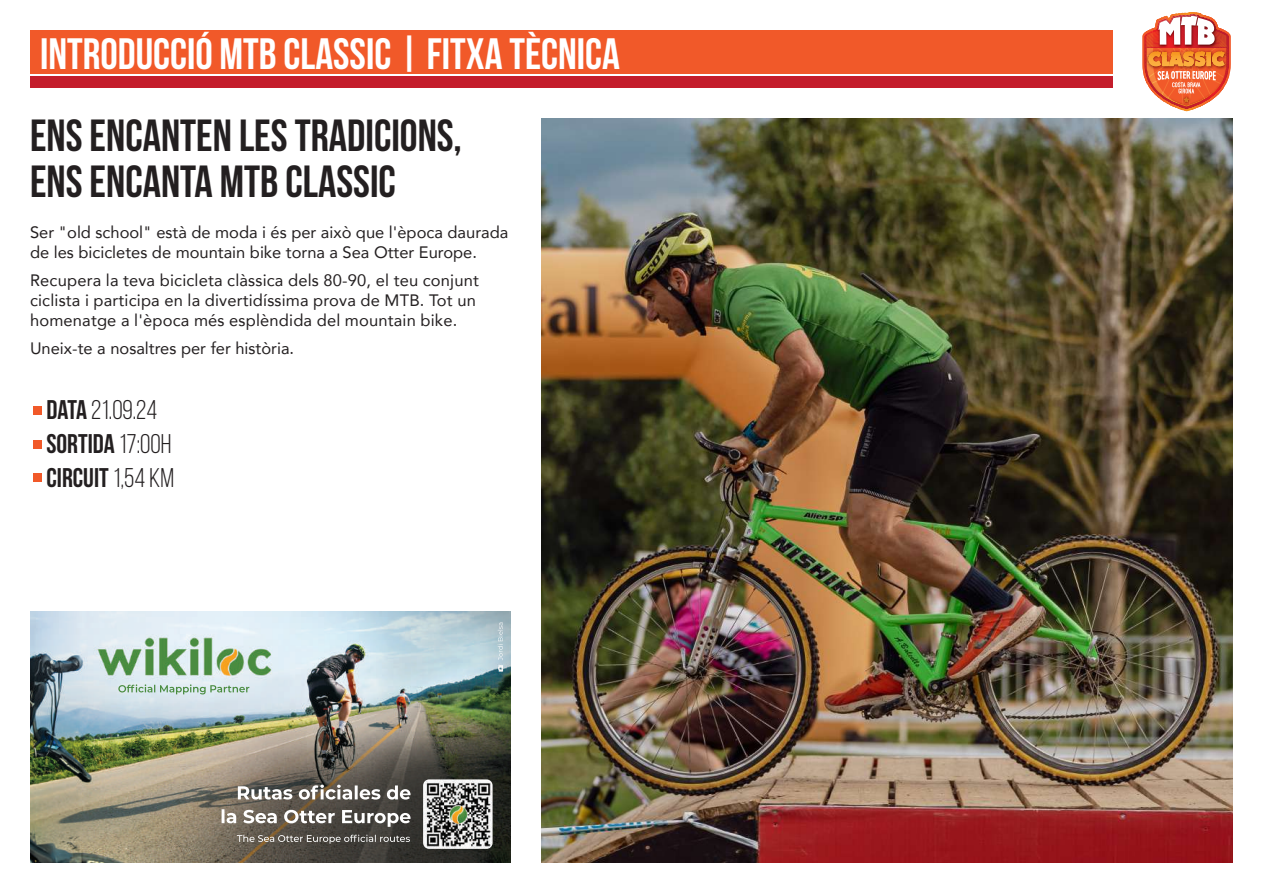
<style>
.page{position:relative;width:1263px;height:893px;background:#fff}
.page>*{position:absolute;margin:0;border:0;box-sizing:border-box;transform-origin:0 0}
.t1{font:45px/46px "Bebas Neue";color:#231f20}
.t2{font:43.95px "Bebas Neue";color:#fff}
.t3{font:27px/34px "Bebas Neue";color:#231f20}
.t4{font:16.5px/19.8px "Avenir";letter-spacing:.01em;color:#231f20}
.s1{font-style:inherit}
</style>
<div class="page">
<div style="left:30px;top:77px;width:1083px;height:11px;background:#c41d2b"></div>
<div style="left:30px;top:30px;width:1083px;height:44px;background:#f15929"></div>
<hr style="left:1142px;top:12px;width:1px;height:99px;background:#f15929">
<hr style="left:1143px;top:12px;width:1px;height:99px;background:#f15929">
<hr style="left:1144px;top:12px;width:1px;height:99px;background:#f15929">
<hr style="left:1145px;top:12px;width:1px;height:99px;background:#f15a29">
<hr style="left:1146px;top:12px;width:1px;height:99px;background:#f15a28">
<hr style="left:1147px;top:12px;width:1px;height:99px;background:#f15a28">
<hr style="left:1148px;top:12px;width:1px;height:99px;background:#f15a28">
<hr style="left:1149px;top:12px;width:1px;height:99px;background:#f15a28">
<hr style="left:1150px;top:12px;width:1px;height:99px;background:#f15b28">
<hr style="left:1151px;top:12px;width:1px;height:99px;background:#f15c28">
<hr style="left:1152px;top:12px;width:1px;height:99px;background:#f15d28">
<hr style="left:1153px;top:12px;width:1px;height:99px;background:#f15d28">
<hr style="left:1154px;top:12px;width:1px;height:99px;background:#f25e28">
<hr style="left:1155px;top:12px;width:1px;height:99px;background:#f25f27">
<hr style="left:1156px;top:12px;width:1px;height:99px;background:#f26027">
<hr style="left:1157px;top:12px;width:1px;height:99px;background:#f26127">
<hr style="left:1158px;top:12px;width:1px;height:99px;background:#f26327">
<hr style="left:1159px;top:12px;width:1px;height:99px;background:#f26327">
<hr style="left:1160px;top:12px;width:1px;height:99px;background:#f26427">
<hr style="left:1161px;top:12px;width:1px;height:99px;background:#f26627">
<hr style="left:1162px;top:12px;width:1px;height:99px;background:#f26727">
<hr style="left:1163px;top:12px;width:1px;height:99px;background:#f36827">
<hr style="left:1164px;top:12px;width:1px;height:99px;background:#f36a26">
<hr style="left:1165px;top:12px;width:1px;height:99px;background:#f36b26">
<hr style="left:1166px;top:12px;width:1px;height:99px;background:#f36c26">
<hr style="left:1167px;top:12px;width:1px;height:99px;background:#f36e26">
<hr style="left:1168px;top:12px;width:1px;height:99px;background:#f36f26">
<hr style="left:1169px;top:12px;width:1px;height:99px;background:#f37126">
<hr style="left:1170px;top:12px;width:1px;height:99px;background:#f37327">
<hr style="left:1171px;top:12px;width:1px;height:99px;background:#f47426">
<hr style="left:1172px;top:12px;width:1px;height:99px;background:#f47626">
<hr style="left:1173px;top:12px;width:1px;height:99px;background:#f47826">
<hr style="left:1174px;top:12px;width:1px;height:99px;background:#f47925">
<hr style="left:1175px;top:12px;width:1px;height:99px;background:#f47c25">
<hr style="left:1176px;top:12px;width:1px;height:99px;background:#f47e25">
<hr style="left:1177px;top:12px;width:1px;height:99px;background:#f47f24">
<hr style="left:1178px;top:12px;width:1px;height:99px;background:#f58124">
<hr style="left:1179px;top:12px;width:1px;height:99px;background:#f58323">
<hr style="left:1180px;top:12px;width:1px;height:99px;background:#f58423">
<hr style="left:1181px;top:12px;width:1px;height:99px;background:#f58622">
<hr style="left:1182px;top:12px;width:1px;height:99px;background:#f58821">
<hr style="left:1183px;top:12px;width:1px;height:99px;background:#f68921">
<hr style="left:1184px;top:12px;width:1px;height:99px;background:#f68c20">
<hr style="left:1185px;top:12px;width:1px;height:99px;background:#f68e1f">
<hr style="left:1186px;top:12px;width:1px;height:99px;background:#f68f1f">
<hr style="left:1187px;top:12px;width:1px;height:99px;background:#f6921d">
<hr style="left:1188px;top:12px;width:1px;height:99px;background:#f7931d">
<hr style="left:1189px;top:12px;width:1px;height:99px;background:#f6901f">
<hr style="left:1190px;top:12px;width:1px;height:99px;background:#f68e1f">
<hr style="left:1191px;top:12px;width:1px;height:99px;background:#f68b20">
<hr style="left:1192px;top:12px;width:1px;height:99px;background:#f58721">
<hr style="left:1193px;top:12px;width:1px;height:99px;background:#f58522">
<hr style="left:1194px;top:12px;width:1px;height:99px;background:#f58323">
<hr style="left:1195px;top:12px;width:1px;height:99px;background:#f58124">
<hr style="left:1196px;top:12px;width:1px;height:99px;background:#f47f24">
<hr style="left:1197px;top:12px;width:1px;height:99px;background:#f47b25">
<hr style="left:1198px;top:12px;width:1px;height:99px;background:#f47925">
<hr style="left:1199px;top:12px;width:1px;height:99px;background:#f47626">
<hr style="left:1200px;top:12px;width:1px;height:99px;background:#f47526">
<hr style="left:1201px;top:12px;width:1px;height:99px;background:#f37127">
<hr style="left:1202px;top:12px;width:1px;height:99px;background:#f36f26">
<hr style="left:1203px;top:12px;width:1px;height:99px;background:#f36d26">
<hr style="left:1204px;top:12px;width:1px;height:99px;background:#f36c26">
<hr style="left:1205px;top:12px;width:1px;height:99px;background:#f36a26">
<hr style="left:1206px;top:12px;width:1px;height:99px;background:#f26827">
<hr style="left:1207px;top:12px;width:1px;height:99px;background:#f26627">
<hr style="left:1208px;top:12px;width:1px;height:99px;background:#f26427">
<hr style="left:1209px;top:12px;width:1px;height:99px;background:#f26327">
<hr style="left:1210px;top:12px;width:1px;height:99px;background:#f26127">
<hr style="left:1211px;top:12px;width:1px;height:99px;background:#f26027">
<hr style="left:1212px;top:12px;width:1px;height:99px;background:#f25f28">
<hr style="left:1213px;top:12px;width:1px;height:99px;background:#f25e28">
<hr style="left:1214px;top:12px;width:1px;height:99px;background:#f15d28">
<hr style="left:1215px;top:12px;width:1px;height:99px;background:#f15b28">
<hr style="left:1216px;top:12px;width:1px;height:99px;background:#f15b28">
<hr style="left:1217px;top:12px;width:1px;height:99px;background:#f15a28">
<hr style="left:1218px;top:12px;width:1px;height:99px;background:#f15a28">
<hr style="left:1219px;top:12px;width:1px;height:99px;background:#f15a29">
<hr style="left:1220px;top:12px;width:1px;height:99px;background:#f15929">
<hr style="left:1221px;top:12px;width:1px;height:99px;background:#f15929">
<hr style="left:1222px;top:12px;width:1px;height:99px;background:#f15929">
<svg style="left:1229px;top:33px;width:2px;height:44px"></svg>
<img style="left:1156px;top:13px;width:62px;height:1px">
<svg style="left:1144px;top:14px;width:85px;height:96px"></svg>
<img style="left:541px;top:119px;width:692px;height:744px">
<div style="left:33px;top:406px;width:8px;height:8px;background:#f15929"></div>
<div style="left:33px;top:440px;width:8px;height:8px;background:#f15929"></div>
<div style="left:33px;top:474px;width:8px;height:8px;background:#f15929"></div>
<img style="left:30px;top:612px;width:481px;height:251px">
<img style="left:423px;top:779px;width:70px;height:70px">
<h2 class="t2" style="left:40px;top:29px;width:581px">INTRODUCCIÓ MTB CLASSIC | FITXA TÈCNICA</h2>
<h1 class="t1" style="left:30px;top:112px;width:433px">ENS ENCANTEN LES TRADICIONS,<br>ENS ENCANTA MTB CLASSIC</h1>
<p class="t4" style="left:30px;top:222px;width:480px">Ser "old school" està de moda i és per això que l'època daurada de les bicicletes de mountain bike torna a Sea Otter Europe.</p>
<p class="t4" style="left:30px;top:270px;width:450px">Recupera la teva bicicleta clàssica dels 80-90, el teu conjunt ciclista i participa en la divertidíssima prova de MTB. Tot un homenatge a l'època més esplèndida del mountain bike.</p>
<p class="t4" style="left:30px;top:338px;width:266px">Uneix-te a nosaltres per fer història.</p>
<h3 class="t3" style="left:46px;top:393px;width:129px"><span class="s1">DATA</span> 21.09.24<br><span class="s1">SORTIDA</span> 17:00h<br><span class="s1">CIRCUIT</span> 1,54 km</h3>
</div>
